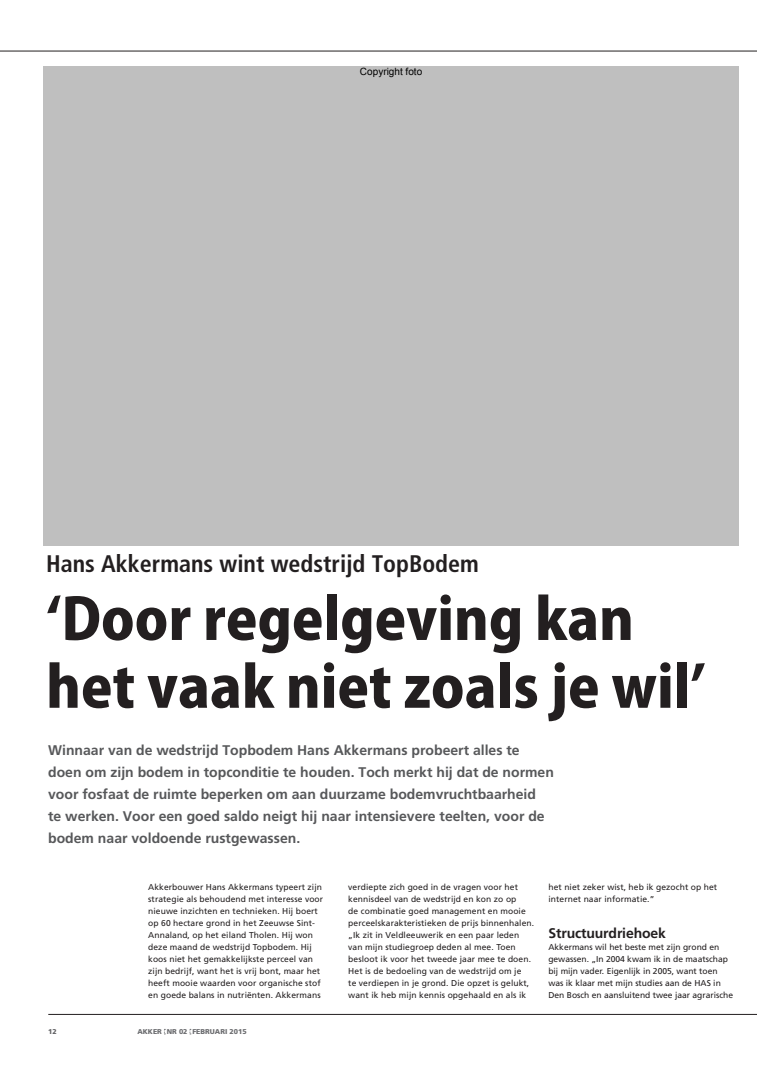
<style>
.page{position:relative;width:757px;height:1080px;background:#fff}
.page>*{position:absolute;margin:0;border:0;box-sizing:border-box;transform-origin:0 0}
.t1{font:800 56.5px/67.8px "Koz Go Pro";color:#231f20}
.t2{font:700 condensed 24px "Frutiger LT Std";color:#231f20}
.t3{font:700 14px/22px "Frutiger LT Std";color:#57585a}
.t4{font:700 14px "Frutiger LT Std";letter-spacing:-.01em;color:#231f20}
.t5{font:10px "Arial";color:#000}
.t6{font:8.5px/12px "Frutiger LT Std";letter-spacing:.01em;color:#231f20}
.t7{font:900 7px "Frutiger LT Std";color:#6c6d70}
.t8{font:900 7px "Frutiger LT Std";color:#636366}
</style>
<div class="page">
<hr style="left:0;top:51px;width:757px;height:1px;background:#231f20">
<hr style="left:48px;top:1014px;width:709px;height:1px;background:#231f20">
<div style="left:43px;top:67px;width:696px;height:479px;background:#bfbfbf"></div>
<p class="t5" style="left:360px;top:65px;width:64px">Copyright foto</p>
<p class="t2" style="left:46px;top:550px;width:434px">Hans Akkermans wint wedstrijd TopBodem</p>
<p class="t1" style="left:46px;top:589px;width:661px">‘Door regelgeving kan het vaak niet zoals je wil’</p>
<p class="t3" style="left:48px;top:739px;width:507px">Winnaar van de wedstrijd Topbodem Hans Akkermans probeert alles te doen om zijn bodem in topconditie te houden. Toch merkt hij dat de normen voor fosfaat de ruimte beperken om aan duurzame bodemvruchtbaarheid<br>te werken. Voor een goed saldo neigt hij naar intensievere teelten, voor de bodem naar voldoende rustgewassen.</p>
<p class="t6" style="left:148px;top:881px;width:176px">Akkerbouwer Hans Akkermans typeert zijn strategie als behoudend met interesse voor nieuwe inzichten en technieken. Hij boert op 60 hectare grond in het Zeeuwse Sint-Annaland, op het eiland Tholen. Hij won deze maand de wedstrijd Topbodem. Hij koos niet het gemakkelijkste perceel van zijn bedrijf, want het is vrij bont, maar het heeft mooie waarden voor organische stof en goede balans in nutriënten. Akkermans</p>
<p class="t6" style="left:348px;top:881px;width:187px">verdiepte zich goed in de vragen voor het kennisdeel van de wedstrijd en kon zo op<br>de combinatie goed management en mooie perceelskarakteristieken de prijs binnenhalen. „Ik zit in Veldleeuwerik en een paar leden van mijn studiegroep deden al mee. Toen besloot ik voor het tweede jaar mee te doen.<br>Het is de bedoeling van de wedstrijd om je<br>te verdiepen in je grond. Die opzet is gelukt, want ik heb mijn kennis opgehaald en als ik</p>
<p class="t6" style="left:548px;top:881px;width:170px">het niet zeker wist, heb ik gezocht op het internet naar informatie.”</p>
<p class="t4" style="left:548px;top:925px;width:119px">Structuurdriehoek</p>
<p class="t6" style="left:548px;top:941px;width:186px">Akkermans wil het beste met zijn grond en gewassen. „In 2004 kwam ik in de maatschap bij mijn vader. Eigenlijk in 2005, want toen was ik klaar met mijn studies aan de HAS in Den Bosch en aansluitend twee jaar agrarische</p>
<p class="t8" style="left:48px;top:1027px;width:10px">12</p>
<p class="t7" style="left:137px;top:1027px;width:111px">AKKER NR 02 FEBRUARI 2015</p>
</div>
